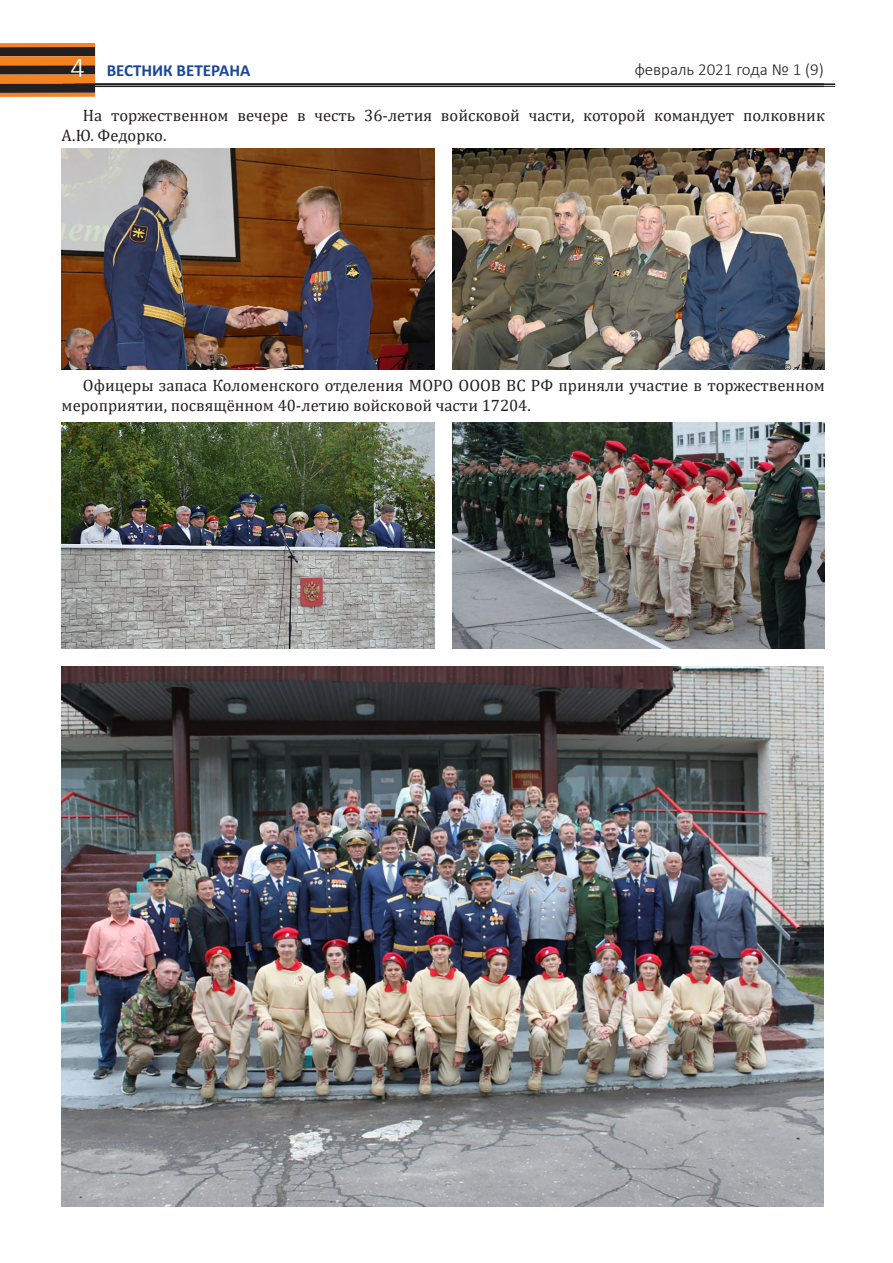
<style>
.page{position:relative;width:893px;height:1263px;background:#fff}
.page>*{position:absolute;margin:0;border:0;box-sizing:border-box;transform-origin:0 0}
.t1{font:300 16.95px "Calibri";color:#231f20}
.t2{font:700 16.95px "Calibri";color:#18469d}
.Основной{font:16.5px/19.8px "Cambria";color:#231f20}
.s1{font-weight:300;font-size:28.65px;color:#fff}
</style>
<div class="page">
<hr style="left:86px;top:83px;width:749px;height:2px;background:#231f20">
<hr style="left:86px;top:86px;width:749px;height:1px;background:#231f20">
<hr style="left:0;top:43px;width:95px;height:4px;background:#f58220">
<div style="left:0;top:47px;width:95px;height:9px;background:#231f20"></div>
<div style="left:0;top:56px;width:95px;height:10px;background:#f58220"></div>
<div style="left:0;top:65px;width:95px;height:10px;background:#231f20"></div>
<div style="left:0;top:74px;width:95px;height:10px;background:#f58220"></div>
<div style="left:0;top:84px;width:95px;height:9px;background:#231f20"></div>
<svg style="left:0;top:93px;width:95px;height:4px"></svg>
<img style="left:62px;top:149px;width:372px;height:220px">
<img style="left:452px;top:149px;width:373px;height:220px">
<img style="left:62px;top:423px;width:372px;height:225px">
<img style="left:452px;top:423px;width:373px;height:225px">
<img style="left:62px;top:666px;width:762px;height:540px">
<p class="t2" style="left:70px;top:58px;width:182px"><span class="s1">4</span> ВЕСТНИК ВЕТЕРАНА</p>
<p class="t1" style="left:635px;top:59px;width:191px">февраль 2021 года № 1 (9)</p>
<p class="Основной" style="left:62px;top:105px;width:765px;text-indent:21px">На торжественном вечере в честь 36-летия войсковой части, которой командует полковник<br>А.Ю. Федорко.</p>
<p class="Основной" style="left:62px;top:375px;width:765px;text-indent:21px">Офицеры запаса Коломенского отделения МОРО ОООВ ВС РФ приняли участие в торжественном мероприятии, посвящённом 40-летию войсковой части 17204.</p>
</div>
